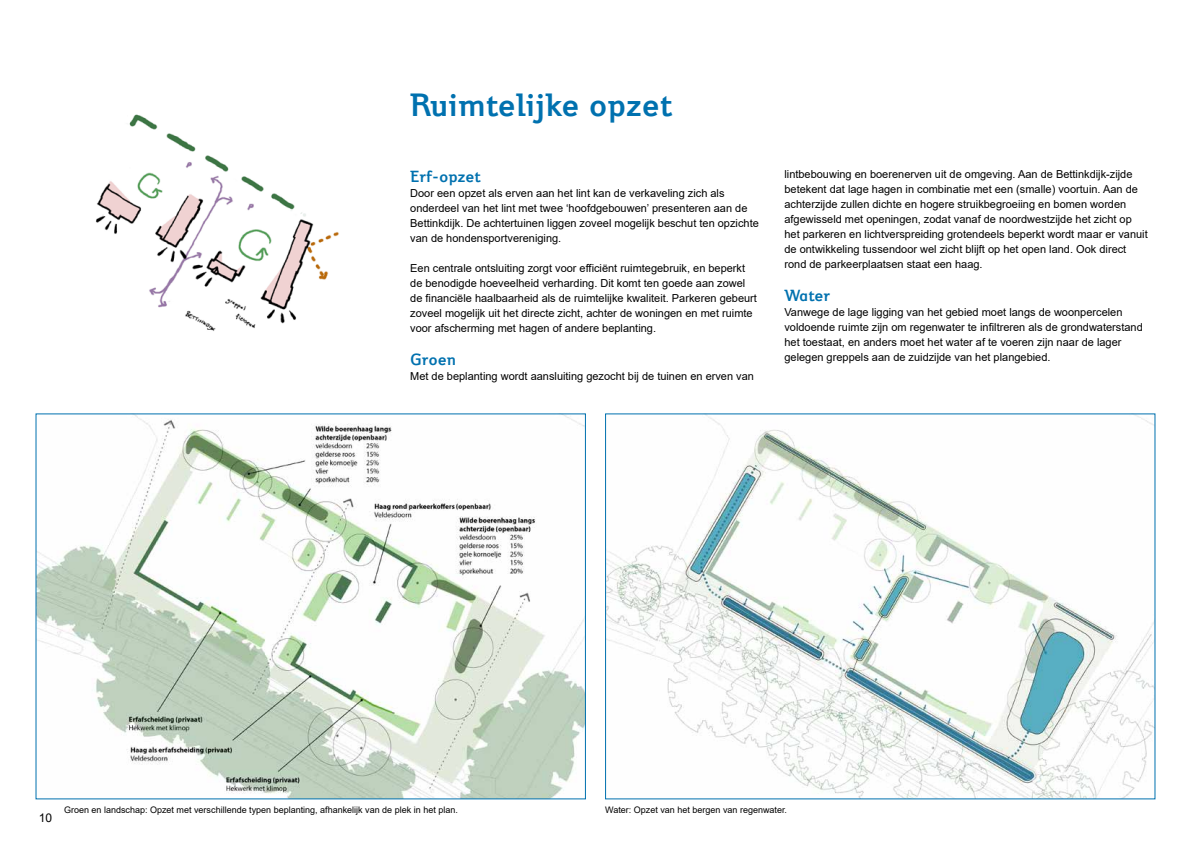
<style>
.page{position:relative;width:1191px;height:842px;background:#fff}
.page>*{position:absolute;margin:0;border:0;box-sizing:border-box;transform-origin:0 0}
.t1{font:700 36px "Jeunesse Std";color:#0071af}
.t2{font:700 18px "Jeunesse Std";color:#0071af}
.t3{font:12px "Arial";color:#000}
.t4{font:11px/15px "Arial";color:#000}
.t5{font:9px "Arial";color:#000}
</style>
<div class="page">
<img style="left:96px;top:114px;width:243px;height:217px">
<img style="left:38px;top:416px;width:546px;height:381px">
<img style="left:607px;top:416px;width:546px;height:381px">
<h1 class="t1" style="left:410px;top:84px;width:263px">Ruimtelijke opzet</h1>
<h2 class="t2" style="left:410px;top:166px;width:72px">Erf-opzet</h2>
<p class="t4" style="left:410px;top:185px;width:350px">Door een opzet als erven aan het lint kan de verkaveling zich als onderdeel van het lint met twee ‘hoofdgebouwen’ presenteren aan de Bettinkdijk. De achtertuinen liggen zoveel mogelijk beschut ten opzichte van de hondensportvereniging.</p>
<p class="t4" style="left:410px;top:260px;width:348px">Een centrale ontsluiting zorgt voor efficiënt ruimtegebruik, en beperkt de benodigde hoeveelheid verharding. Dit komt ten goede aan zowel de financiële haalbaarheid als de ruimtelijke kwaliteit. Parkeren gebeurt zoveel mogelijk uit het directe zicht, achter de woningen en met ruimte voor afscherming met hagen of andere beplanting.</p>
<h2 class="t2" style="left:410px;top:349px;width:47px">Groen</h2>
<p class="t4" style="left:410px;top:368px;width:345px">Met de beplanting wordt aansluiting gezocht bij de tuinen en erven van</p>
<p class="t4" style="left:784px;top:167px;width:365px">lintbebouwing en boerenerven uit de omgeving. Aan de Bettinkdijk-zijde betekent dat lage hagen in combinatie met een (smalle) voortuin. Aan de achterzijde zullen dichte en hogere struikbegroeiing en bomen worden afgewisseld met openingen, zodat vanaf de noordwestzijde het zicht op het parkeren en lichtverspreiding grotendeels beperkt wordt maar er vanuit de ontwikkeling tussendoor wel zicht blijft op het open land. Ook direct rond de parkeerplaatsen staat een haag.</p>
<h2 class="t2" style="left:784px;top:285px;width:47px">Water</h2>
<p class="t4" style="left:784px;top:305px;width:360px">Vanwege de lage ligging van het gebied moet langs de woonpercelen voldoende ruimte zijn om regenwater te infiltreren als de grondwaterstand het toestaat, en anders moet het water af te voeren zijn naar de lager gelegen greppels aan de zuidzijde van het plangebied.</p>
<p class="t3" style="left:39px;top:809px;width:15px">10</p>
<p class="t5" style="left:64px;top:803px;width:395px">Groen en landschap: Opzet met verschillende typen beplanting, afhankelijk van de plek in het plan.</p>
<p class="t5" style="left:605px;top:803px;width:183px">Water: Opzet van het bergen van regenwater.</p>
</div>
